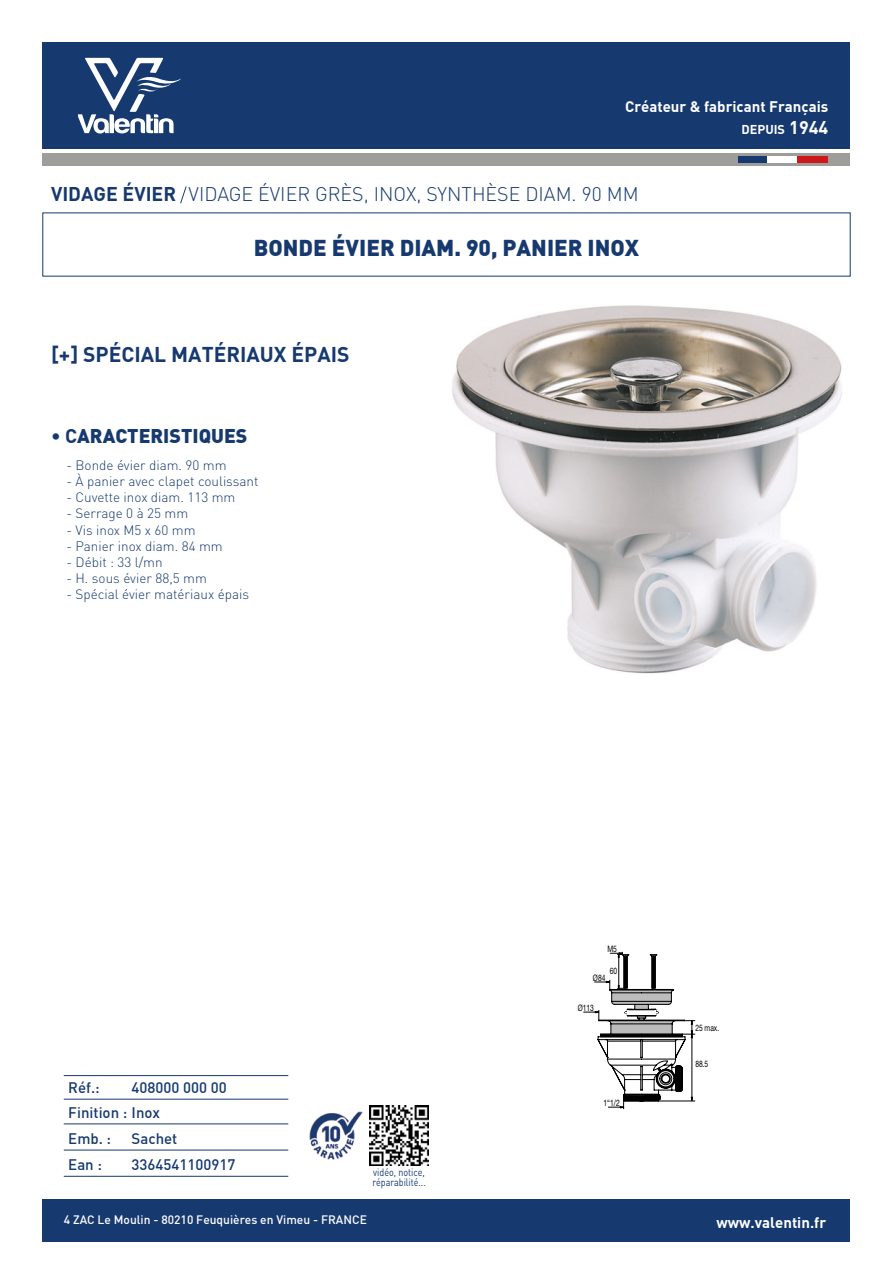
<style>
.page{position:relative;width:893px;height:1263px;background:#fff}
.page>*{position:absolute;margin:0;border:0;box-sizing:border-box;transform-origin:0 0}
.t1{font:22.5px "DIN Black";color:#163970}
.t2{font:21px "DINBOLD Bold";color:#163970}
.t3{font:300 19.5px "DIN";color:#163970}
.t4{font:19.5px "DINBLACK Black";color:#163970}
.t5{font:15px/26.1px "DINMEDIUM Medium";color:#163970}
.t6{font:15px "DINBOLD Bold";color:#fff}
.t7{font:300 13.5px "DIN";color:#163970}
.t8{font:12.6px "DINBOLD Bold";color:#fff}
.t9{font:12px "DINMEDIUM Medium";color:#fff}
.t10{font:10.5px/9.8px "DINREGULAR";color:#163970;scale:.85 1}
.t11{font:8.85px "Helvetica Neue LT Std";color:#000;scale:.75 1}
.s1{font-size:18px}
.s2{font-family:"DIN Bold";font-weight:400}
.s3{font-family:"DIN Bold"}
</style>
<div class="page">
<div style="left:43px;top:43px;width:807px;height:106px;background:#163970"></div>
<div style="left:43px;top:1199px;width:807px;height:43px;background:#163970"></div>
<svg style="left:79px;top:58px;width:102px;height:76px"></svg>
<div style="left:43px;top:153px;width:807px;height:13px;background:#9d9d9c"></div>
<div style="left:738px;top:156px;width:30px;height:7px;background:#163970"></div>
<div style="left:768px;top:156px;width:30px;height:7px;background:#fff"></div>
<div style="left:798px;top:156px;width:30px;height:7px;background:#cd1719"></div>
<svg style="left:583px;top:952px;width:112px;height:157px"></svg>
<img style="left:309px;top:1111px;width:54px;height:49px">
<img style="left:369px;top:1106px;width:60px;height:59px">
<hr style="left:64px;top:1075px;width:224px;height:1px;background:#163970">
<hr style="left:64px;top:1123px;width:224px;height:1px;background:#163970">
<hr style="left:64px;top:1150px;width:224px;height:1px;background:#163970">
<hr style="left:64px;top:1176px;width:224px;height:1px;background:#163970">
<hr style="left:64px;top:1099px;width:224px;height:1px;background:#163970">
<img style="left:452px;top:305px;width:390px;height:369px">
<svg style="left:180px;top:186px;width:7px;height:17px"></svg>
<p class="t6" style="left:625px;top:97px;width:205px">Créateur &amp; fabricant Français</p>
<p class="t8" style="left:741px;top:121px;width:88px">DEPUIS <span class="s1">1944</span></p>
<h3 class="t3" style="left:51px;top:182px;width:589px"><span class="s2">VIDAGE ÉVIER</span> VIDAGE ÉVIER GRÈS, INOX, SYNTHÈSE DIAM. 90 MM</h3>
<h1 class="t1" style="left:254px;top:233px;width:387px">BONDE ÉVIER DIAM. 90, PANIER INOX</h1>
<h2 class="t2" style="left:51px;top:341px;width:300px">[+] SPÉCIAL MATÉRIAUX ÉPAIS</h2>
<h3 class="t4" style="left:51px;top:423px;width:198px"><span class="s3">• C</span>ARACTERISTIQUES</h3>
<p class="t7" style="left:66px;top:457px;width:162px">- Bonde évier diam. 90 mm</p>
<p class="t7" style="left:66px;top:473px;width:194px">- À panier avec clapet coulissant</p>
<p class="t7" style="left:66px;top:489px;width:171px">- Cuvette inox diam. 113 mm</p>
<p class="t7" style="left:66px;top:505px;width:123px">- Serrage 0 à 25 mm</p>
<p class="t7" style="left:66px;top:521px;width:131px">- Vis inox M5 x 60 mm</p>
<p class="t7" style="left:66px;top:538px;width:158px">- Panier inox diam. 84 mm</p>
<p class="t7" style="left:66px;top:554px;width:98px">- Débit : 33 l/mn</p>
<p class="t7" style="left:66px;top:570px;width:142px">- H. sous évier 88,5 mm</p>
<p class="t7" style="left:66px;top:586px;width:184px">- Spécial évier matériaux épais</p>
<p class="t5" style="left:68px;top:1074px;width:93px;line-height:24.9px">Réf.:<br>Finition : Inox</p>
<p class="t5" style="left:68px;top:1125px;width:44px">Emb. :<br>Ean :</p>
<p class="t5" style="left:132px;top:1074px;width:97px">408000 000 00</p>
<p class="t5" style="left:132px;top:1125px;width:105px">Sachet<br>3364541100917</p>
<p class="t10" style="left:372px;top:1167px;width:64px">vidéo, notice, réparabilité...</p>
<p class="t11" style="left:607px;top:944px;width:14px">M5</p>
<p class="t11" style="left:610px;top:965px;width:11px">60</p>
<p class="t11" style="left:593px;top:972px;width:18px">Ø84</p>
<p class="t11" style="left:578px;top:1002px;width:23px">Ø113</p>
<p class="t11" style="left:603px;top:1097px;width:23px">1“1/2</p>
<p class="t11" style="left:695px;top:1022px;width:33px">25 max.</p>
<p class="t11" style="left:695px;top:1059px;width:19px">88.5</p>
<p class="t9" style="left:64px;top:1212px;width:305px">4 ZAC Le Moulin - 80210 Feuquières en Vimeu - FRANCE</p>
<p class="t6" style="left:716px;top:1212px;width:111px">www.valentin.fr</p>
</div>
